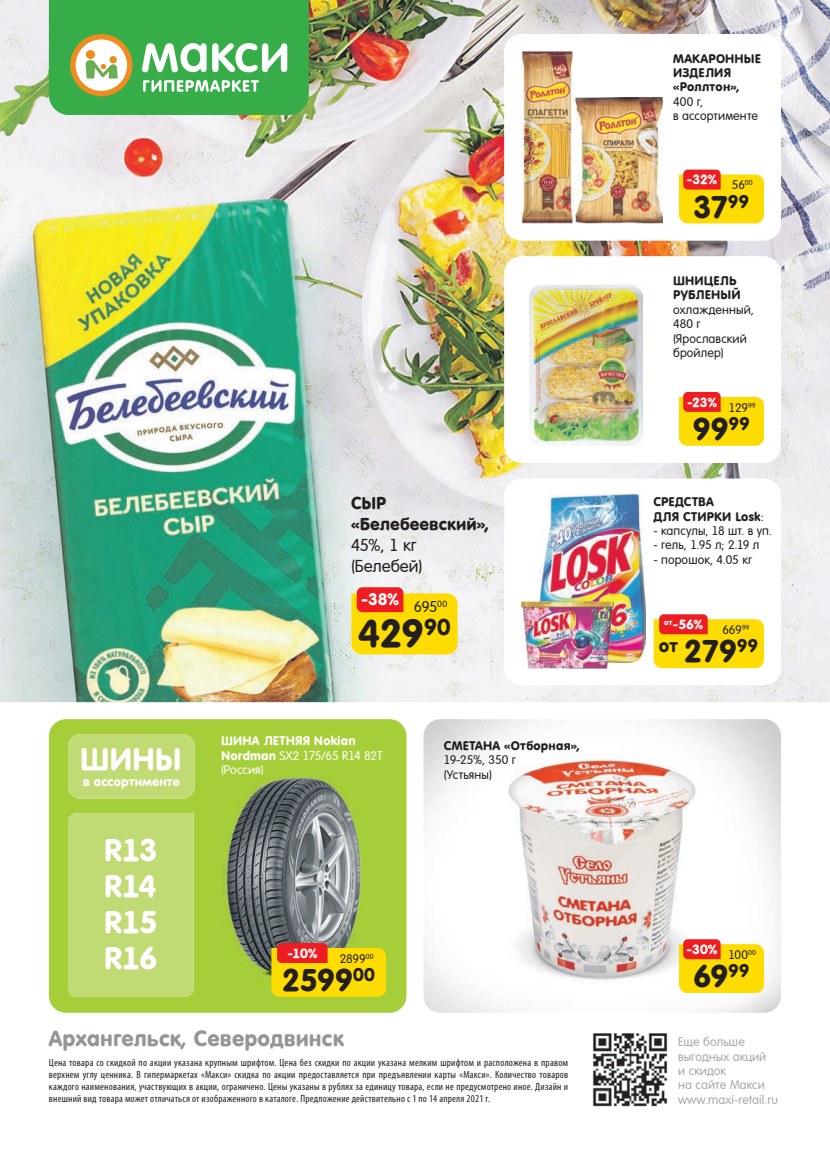
<style>
.page{position:relative;width:830px;height:1149px;background:#fff}
.page>*{position:absolute;margin:0;border:0;box-sizing:border-box;transform-origin:0 0}
.t1{font:700 37.35px "A Futura Round";color:#231f20}
.t2{font:700 30px "A Futura Round";letter-spacing:-.03em;color:#231f20}
.t3{font:700 30px/36px "A Futura Round";letter-spacing:-.015em;color:#fff;text-align:justify}
.t4{font:700 21px "A Futura Round";letter-spacing:.01em;color:#939598}
.t5{font:700 16.5px/21px "A Futura Round";letter-spacing:.01em;color:#231f20}
.t6{font:700 15.9px "A Futura Round";color:#fff}
.t7{font:15px "A Futura Round";color:#231f20}
.t8{font:700 12.75px "A Futura Round";letter-spacing:-.01em;color:#fff}
.t9{font:12px/14.4px "A Futura Round";letter-spacing:.01em;color:#231f20}
.t10{font:700 12px/14.4px "A Futura Round";letter-spacing:.015em;color:#231f20}
.t11{font:12px/14.4px "A Futura Round";letter-spacing:.01em;color:#a8a9ad}
.t12{font:700 12px/14.4px "A Futura Round";letter-spacing:.015em;color:#fff}
.t13{font:condensed 10.5px/12px "Myriad Pro";letter-spacing:.02em;color:#231f20;text-align:justify}
.t14{font:8.7px "A Futura Round";color:#231f20}
.t15{font:7.05px "A Futura Round";letter-spacing:.03em;color:#231f20}
.s1{font-weight:400}
.s2{font-weight:700}
</style>
<div class="page">
<img style="left:0;top:0;width:829px;height:702px">
<svg style="left:587px;top:1028px;width:84px;height:82px"></svg>
<img style="left:588px;top:1028px;width:82px;height:41px">
<img style="left:588px;top:1069px;width:5px;height:41px">
<img style="left:629px;top:1069px;width:41px;height:41px">
<svg style="left:49px;top:0;width:259px;height:115px;background:#5cb863"></svg>
<div style="left:504px;top:256px;width:276px;height:206px;background:#fff;border-radius:17px"></div>
<div style="left:504px;top:34px;width:276px;height:206px;background:#fff;border-radius:17px"></div>
<div style="left:504px;top:478px;width:276px;height:207px;background:#fff;border-radius:17px"></div>
<svg style="left:670px;top:26px;width:92px;height:8px"></svg>
<svg style="left:679px;top:392px;width:84px;height:53px;background:#fcbe15"></svg>
<svg style="left:679px;top:169px;width:84px;height:54px;background:#fcbf18"></svg>
<svg style="left:351px;top:587px;width:106px;height:67px;background:#fbbe16"></svg>
<img style="left:423px;top:719px;width:357px;height:293px">
<svg style="left:678px;top:938px;width:85px;height:54px;background:#fbc01d"></svg>
<img style="left:575px;top:97px;width:87px;height:126px">
<img style="left:521px;top:51px;width:52px;height:172px">
<img style="left:539px;top:494px;width:106px;height:126px">
<img style="left:613px;top:620px;width:32px;height:42px">
<img style="left:529px;top:285px;width:113px;height:160px">
<svg style="left:653px;top:614px;width:110px;height:54px;background:#fcbf17"></svg>
<img style="left:521px;top:601px;width:18px;height:33px">
<img style="left:521px;top:634px;width:46px;height:34px">
<img style="left:567px;top:662px;width:46px;height:6px">
<img style="left:539px;top:601px;width:74px;height:61px">
<img style="left:49px;top:719px;width:357px;height:293px">
<svg style="left:271px;top:942px;width:115px;height:54px;background:#f2b80d"></svg>
<div style="left:68px;top:812px;width:125px;height:184px;background:#c0da74"></div>
<div style="left:68px;top:733px;width:127px;height:65px;background:#c0da74"></div>
<p class="t5" style="left:351px;top:492px;width:139px">СЫР «Белебеевский»,<br><span class="s1">45%, 1 кг (Белебей)</span></p>
<p class="t6" style="left:361px;top:590px;width:39px">-38%</p>
<p class="t14" style="left:437px;top:598px;width:11px">00</p>
<p class="t7" style="left:413px;top:598px;width:25px">695</p>
<p class="t3" style="left:80px;top:741px;width:103px">ШИНЫ</p>
<p class="t12" style="left:83px;top:774px;width:98px">в ассортименте</p>
<p class="t3" style="left:104px;top:832px;width:56px">R13<br>R14<br>R15<br>R16</p>
<p class="t1" style="left:358px;top:611px;width:94px">429<sup>90</sup></p>
<p class="t12" style="left:221px;top:733px;width:163px">ШИНА ЛЕТНЯЯ Nokian<br>Nordman <span class="s1">SX2 175/65 R14 82Т (Россия)</span></p>
<p class="t9" style="left:443px;top:738px;width:137px"><span class="s2">СМЕТАНА «Отборная»,<br></span>19-25%, 350 г<br>(Устьяны)</p>
<p class="t8" style="left:287px;top:945px;width:31px">-10%</p>
<p class="t15" style="left:365px;top:952px;width:9px">00</p>
<p class="t9" style="left:340px;top:951px;width:27px">2899</p>
<p class="t2" style="left:282px;top:961px;width:95px">2599<sup>00</sup></p>
<p class="t4" style="left:49px;top:1025px;width:296px">Архангельск, Северодвинск</p>
<p class="t13" style="left:49px;top:1056px;width:520px">Цена товара со скидкой по акции указана крупным шрифтом. Цена без скидки по акции указана мелким шрифтом и расположена в правом верхнем углу ценника. В гипермаркетах «Макси» скидка по акции предоставляется при предъявлении карты «Макси». Количество товаров каждого наименования, участвующих в акции, ограничено. Цены указаны в рублях за единицу товара, если не предусмотрено иное. Дизайн и внешний вид товара может отличаться от изображенного в каталоге. Предложение действительно с 1 по 14 апреля 2021 г.</p>
<p class="t10" style="left:672px;top:51px;width:89px">МАКАРОННЫЕ<br>ИЗДЕЛИЯ «Роллтон»,<br><span class="s1">400 г,<br>в ассортименте</span></p>
<p class="t8" style="left:686px;top:172px;width:32px">-32%</p>
<p class="t15" style="left:744px;top:179px;width:9px">00</p>
<p class="t9" style="left:731px;top:178px;width:15px">56</p>
<p class="t2" style="left:693px;top:189px;width:57px">37<sup>99</sup></p>
<p class="t9" style="left:672px;top:273px;width:82px"><span class="s2">ШНИЦЕЛЬ<br>РУБЛЕНЫЙ </span>охлажденный,<br>480 г (Ярославский бройлер)</p>
<p class="t8" style="left:686px;top:394px;width:31px">-23%</p>
<p class="t15" style="left:747px;top:401px;width:9px">99</p>
<p class="t9" style="left:728px;top:400px;width:21px">129</p>
<p class="t2" style="left:692px;top:411px;width:59px">99<sup>99</sup></p>
<p class="t10" style="left:653px;top:494px;width:112px">СРЕДСТВА<br>ДЛЯ СТИРКИ Losk<span class="s1">:</span></p>
<p class="t9" style="left:653px;top:523px;width:120px">- капсулы, 18 шт. в уп.</p>
<p class="t9" style="left:653px;top:538px;width:107px">- гель, 1.95 л; 2.19 л</p>
<p class="t9" style="left:653px;top:552px;width:100px">- порошок, 4.05 кг</p>
<p class="t8" style="left:663px;top:616px;width:40px"><sup>от</sup>-56%</p>
<p class="t9" style="left:722px;top:622px;width:29px">669<sup>99</sup></p>
<p class="t2" style="left:658px;top:633px;width:101px"><sup>от</sup> 279<sup>99</sup></p>
<p class="t8" style="left:686px;top:941px;width:32px">-30%</p>
<p class="t15" style="left:747px;top:948px;width:9px">00</p>
<p class="t9" style="left:728px;top:947px;width:21px">100</p>
<p class="t2" style="left:692px;top:958px;width:58px">69<sup>99</sup></p>
<p class="t11" style="left:677px;top:1034px;width:101px">Еще больше выгодных акций<br>и скидок<br>на сайте Макси www.maxi-retail.ru</p>
</div>
